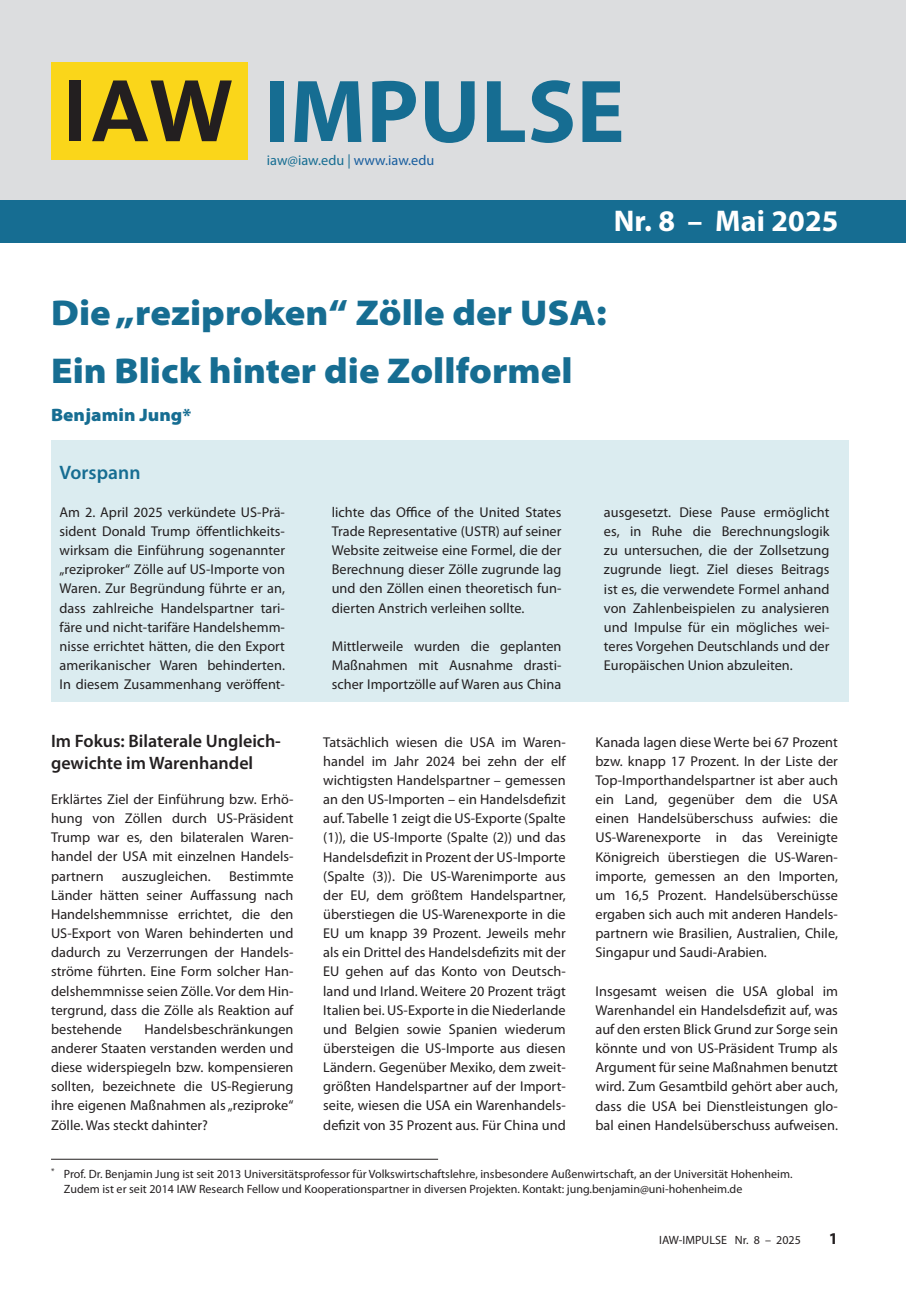
<style>
.page{position:relative;width:906px;height:1289px;background:#fff}
.page>*{position:absolute;margin:0;border:0;box-sizing:border-box;transform-origin:0 0}
.t1{font:700 90px "Myriad Pro";letter-spacing:.005em;color:#166d92}
.t2{font:900 semi-expanded 36px/57.4px "Myriad Pro";color:#166d92}
.t3{font:700 30px "Myriad Pro";letter-spacing:.005em;color:#fff}
.t4{font:600 19.5px "Myriad Pro";color:#166d92}
.t5{font:600 18px/21.6px "Myriad Pro";color:#231f20}
.t6{font:900 semi-expanded 18px "Myriad Pro";color:#166d92}
.t7{font:700 16.5px "Myriad Pro";color:#231f20}
.t8{font:14.25px/19.2px "Myriad Pro";color:#231f20;text-align:justify}
.t9{font:14.25px "Myriad Pro";color:#166d92}
.t10{font:12px/14.4px "Myriad Pro";color:#231f20}
.s1{color:#175d9e}
</style>
<div class="page">
<div style="left:51px;top:440px;width:797px;height:262px;background:#dbecf0"></div>
<div style="left:0;top:0;width:906px;height:201px;background:#dcdddf"></div>
<div style="left:51px;top:62px;width:197px;height:97px;background:#fad61a"></div>
<div style="left:69px;top:80px;width:12px;height:61px;background:#231f20"></div>
<svg style="left:92px;top:80px;width:140px;height:61px"></svg>
<div style="left:0;top:200px;width:906px;height:42px;background:#166d92"></div>
<hr style="left:51px;top:1158px;width:387px;height:1px;background:#231f20">
<h1 class="t1" style="left:264px;top:53px;width:362px">IMPULSE</h1>
<p class="t9" style="left:267px;top:151px;width:169px">iaw@iaw.edu | <span class="s1">www.iaw.edu</span></p>
<h3 class="t3" style="left:613px;top:201px;width:226px">Nr. 8 – Mai 2025</h3>
<h2 class="t2" style="left:51px;top:285px;width:557px">Die „reziproken“ Zölle der USA:<br>Ein Blick hinter die Zollformel</h2>
<p class="t6" style="left:51px;top:405px;width:142px">Benjamin Jung*</p>
<h3 class="t4" style="left:60px;top:459px;width:82px">Vorspann</h3>
<p class="t8" style="left:60px;top:502px;width:227px">Am 2. April 2025 verkündete US-Prä&shy;sident Donald Trump öffentlichkeits&shy;wirksam die Einführung sogenannter „reziproker“ Zölle auf US-Importe von Waren. Zur Begründung führte er an, dass zahlreiche Handelspartner tari&shy;färe und nicht-tarifäre Handelshemm&shy;nisse errichtet hätten, die den Export amerikanischer Waren behinderten.<br>In diesem Zusammenhang veröffent-</p>
<p class="t8" style="left:332px;top:502px;width:231px">lichte das Office of the United States Trade Representative (USTR) auf seiner Website zeitweise eine Formel, die der Berechnung dieser Zölle zugrunde lag und den Zöllen einen theoretisch fun&shy;dierten Anstrich verleihen sollte.</p>
<p class="t8" style="left:332px;top:636px;width:231px">Mittlerweile wurden die geplanten Maßnahmen mit Ausnahme drasti&shy;scher Importzölle auf Waren aus China</p>
<p class="t8" style="left:604px;top:502px;width:227px">ausgesetzt. Diese Pause ermöglicht es, in Ruhe die Berechnungslogik zu untersuchen, die der Zollsetzung zugrunde liegt. Ziel dieses Beitrags ist es, die verwendete Formel anhand von Zahlenbeispielen zu analysieren und Impulse für ein mögliches wei&shy;teres Vorgehen Deutschlands und der Europäischen Union abzuleiten.</p>
<p class="t5" style="left:51px;top:730px;width:231px">Im Fokus: Bilaterale Ungleich&shy;gewichte im Warenhandel</p>
<p class="t8" style="left:51px;top:789px;width:244px">Erklärtes Ziel der Einführung bzw. Erhö&shy;hung von Zöllen durch US-Präsident Trump war es, den bilateralen Waren&shy;handel der USA mit einzelnen Handels&shy;partnern</p>
<p class="t8" style="left:122px;top:866px;width:90px">auszugleichen.</p>
<p class="t8" style="left:51px;top:866px;width:244px;text-indent:178px">Bestimmte Länder hätten seiner Auffassung nach Handelshemmnisse errichtet, die den US-Export von Waren behinderten und dadurch zu Verzerrungen der Handels&shy;ströme führten. Eine Form solcher Han&shy;delshemmnisse seien Zölle. Vor dem Hin&shy;tergrund, dass die Zölle als Reaktion auf bestehende</p>
<p class="t8" style="left:51px;top:1019px;width:244px;text-indent:93px">Handelsbeschränkungen anderer Staaten verstanden werden und diese widerspiegeln bzw. kompensieren sollten, bezeichnete die US-Regierung ihre eigenen Maßnahmen als „reziproke“ Zölle. Was steckt dahinter?</p>
<p class="t8" style="left:323px;top:732px;width:244px">Tatsächlich wiesen die USA im Waren&shy;handel im Jahr 2024 bei zehn der elf wichtigsten Handelspartner – gemessen an den US-Importen – ein Handelsdefizit auf. Tabelle 1 zeigt die US-Exporte (Spalte (1)), die US-Importe (Spalte (2)) und das Handelsdefizit in Prozent der US-Importe (Spalte (3)). Die US-Warenimporte aus der EU, dem größtem Handelspartner, überstiegen die US-Warenexporte in die EU um knapp 39 Prozent. Jeweils mehr als ein Drittel des Handelsdefizits mit der EU gehen auf das Konto von Deutsch&shy;land und Irland. Weitere 20 Prozent trägt Italien bei. US-Exporte in die Niederlande und Belgien sowie Spanien wiederum übersteigen die US-Importe aus diesen Ländern. Gegenüber Mexiko, dem zweit&shy;größten Handelspartner auf der Import&shy;seite, wiesen die USA ein Warenhandels&shy;defizit von 35 Prozent aus. Für China und</p>
<p class="t8" style="left:595px;top:732px;width:244px">Kanada lagen diese Werte bei 67 Prozent bzw. knapp 17 Prozent. In der Liste der Top-Importhandelspartner ist aber auch ein Land, gegenüber dem die USA einen Handelsüberschuss aufwies: die US-Warenexporte in das Vereinigte Königreich überstiegen die US-Waren&shy;importe, gemessen an den Importen, um 16,5 Prozent. Handelsüberschüsse ergaben sich auch mit anderen Handels&shy;partnern wie Brasilien, Australien, Chile, Singapur und Saudi-Arabien.</p>
<p class="t8" style="left:595px;top:981px;width:244px">Insgesamt weisen die USA global im Warenhandel ein Handelsdefizit auf, was auf den ersten Blick Grund zur Sorge sein könnte und von US-Präsident Trump als Argument für seine Maßnahmen benutzt wird. Zum Gesamtbild gehört aber auch, dass die USA bei Dienstleistungen glo&shy;bal einen Handelsüberschuss aufweisen.</p>
<p class="t10" style="left:64px;top:1166px;width:730px;text-indent:-13px"><sup>*</sup> Prof. Dr. Benjamin Jung ist seit 2013 Universitätsprofessor für Volkswirtschaftslehre, insbesondere Außenwirtschaft, an der Universität Hohenheim.<br>Zudem ist er seit 2014 IAW Research Fellow und Kooperationspartner in diversen Projekten. Kontakt: jung.benjamin@uni-hohenheim.de</p>
<p class="t10" style="left:659px;top:1232px;width:143px">IAW-IMPULSE Nr. 8 – 2025</p>
<p class="t7" style="left:828px;top:1227px;width:11px">1</p>
</div>
